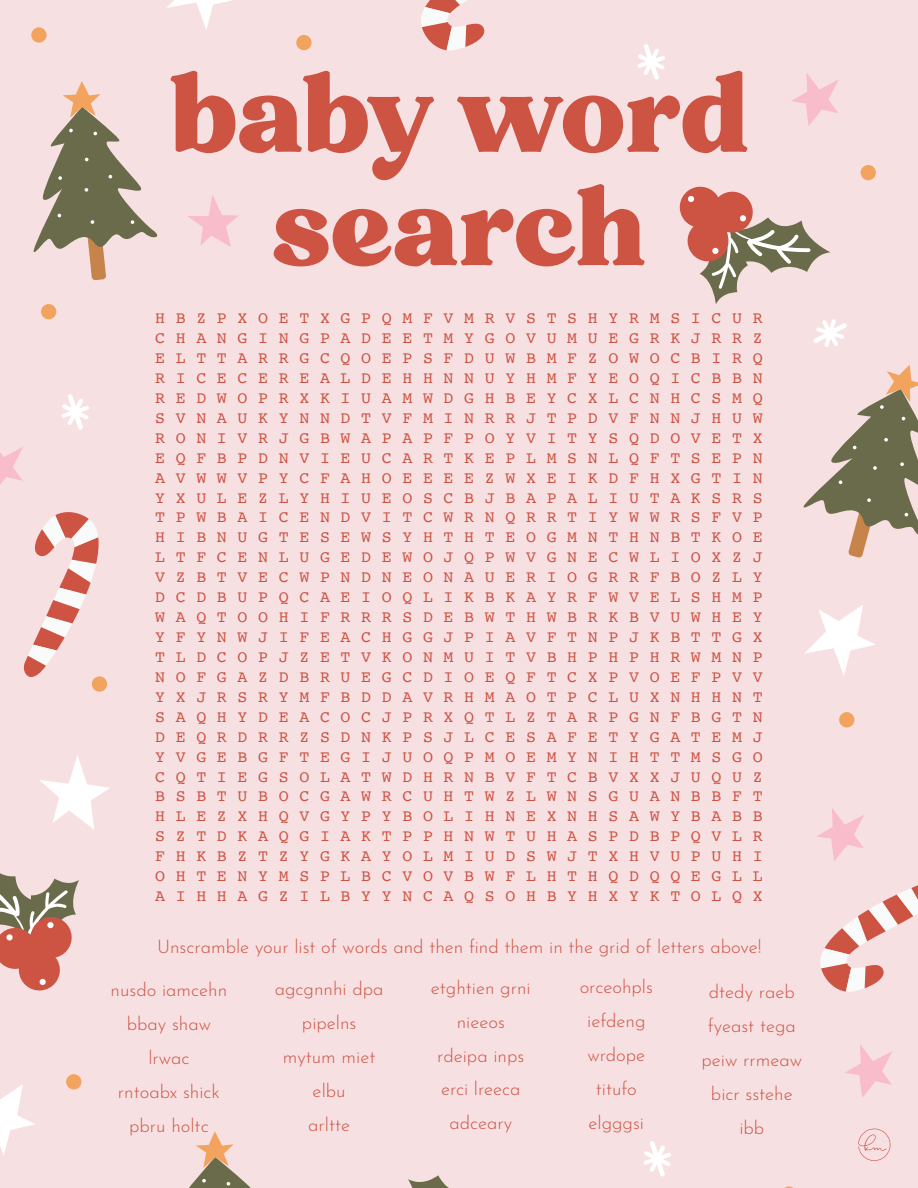
<style>
.page{position:relative;width:918px;height:1188px;background:#f7e0e2}
.page>*{position:absolute;margin:0;border:0;box-sizing:border-box;transform-origin:0 0}
.t1{font:800 135.45px/113.4px "Notulen Serif Display";color:#cd5343;text-align:center}
.t2{font:300 18.6px/34px "Josefin Sans";color:#cd5343;text-align:center}
.t3{font:16.65px/20px "Courier";color:#cd5343;text-align:justify}
</style>
<div class="page">
<svg style="left:858px;top:1128px;width:32px;height:33px"></svg>
<svg style="left:805px;top:605px;width:70px;height:70px"></svg>
<svg style="left:0;top:1084px;width:35px;height:71px"></svg>
<svg style="left:167px;top:0;width:65px;height:30px"></svg>
<svg style="left:40px;top:755px;width:70px;height:74px"></svg>
<svg style="left:188px;top:195px;width:51px;height:52px"></svg>
<svg style="left:791px;top:73px;width:48px;height:53px"></svg>
<svg style="left:817px;top:808px;width:47px;height:53px"></svg>
<svg style="left:845px;top:1044px;width:47px;height:54px"></svg>
<svg style="left:0;top:447px;width:23px;height:38px"></svg>
<svg style="left:33px;top:81px;width:125px;height:199px"></svg>
<svg style="left:803px;top:365px;width:115px;height:193px"></svg>
<svg style="left:189px;top:1132px;width:62px;height:56px"></svg>
<svg style="left:24px;top:512px;width:75px;height:165px"></svg>
<svg style="left:820px;top:885px;width:98px;height:107px"></svg>
<svg style="left:421px;top:0;width:64px;height:50px"></svg>
<svg style="left:679px;top:186px;width:152px;height:118px"></svg>
<svg style="left:0;top:873px;width:79px;height:118px"></svg>
<div style="left:39px;top:979px;width:7px;height:6px;background:#fff;border-radius:50%"></div>
<svg style="left:408px;top:1175px;width:41px;height:13px"></svg>
<svg style="left:61px;top:394px;width:28px;height:36px"></svg>
<svg style="left:813px;top:319px;width:34px;height:28px"></svg>
<svg style="left:643px;top:1141px;width:28px;height:36px"></svg>
<div style="left:839px;top:712px;width:15px;height:15px;background:#f2a45f;border-radius:50%"></div>
<svg style="left:784px;top:1186px;width:10px;height:2px"></svg>
<div style="left:92px;top:676px;width:15px;height:16px;background:#f2a45f;border-radius:50%"></div>
<div style="left:41px;top:304px;width:15px;height:15px;background:#f2a45f;border-radius:50%"></div>
<div style="left:66px;top:1074px;width:15px;height:15px;background:#f2a45f;border-radius:50%"></div>
<div style="left:296px;top:35px;width:16px;height:15px;background:#f2a45f;border-radius:50%"></div>
<div style="left:861px;top:165px;width:15px;height:15px;background:#f2a45f;border-radius:50%"></div>
<div style="left:31px;top:27px;width:16px;height:16px;background:#f2a45f;border-radius:50%"></div>
<svg style="left:637px;top:44px;width:28px;height:36px"></svg>
<h1 class="t1" style="left:169px;top:57px;width:582px">baby word search</h1>
<p class="t3" style="left:155px;top:308px;width:609px">H B Z P X O E T X G P Q M F V M R V S T S H Y R M S I C U R C H A N G I N G P A D E E T M Y G O V U M U E G R K J R R Z E L T T A R R G C Q O E P S F D U W B M F Z O W O C B I R Q R I C E C E R E A L D E H H N N U Y H M F Y E O Q I C B B N R E D W O P R X K I U A M W D G H B E Y C X L C N H C S M Q S V N A U K Y N N D T V F M I N R R J T P D V F N N J H U W R O N I V R J G B W A P A P F P O Y V I T Y S Q D O V E T X E Q F B P D N V I E U C A R T K E P L M S N L Q F T S E P N A V W W V P Y C F A H O E E E E Z W X E I K D F H X G T I N Y X U L E Z L Y H I U E O S C B J B A P A L I U T A K S R S T P W B A I C E N D V I T C W R N Q R R T I Y W W R S F V P H I B N U G T E S E W S Y H T H T E O G M N T H N B T K O E L T F C E N L U G E D E W O J Q P W V G N E C W L I O X Z J V Z B T V E C W P N D N E O N A U E R I O G R R F B O Z L Y D C D B U P Q C A E I O Q L I K B K A Y R F W V E L S H M P W A Q T O O H I F R R R S D E B W T H W B R K B V U W H E Y Y F Y N W J I F E A C H G G J P I A V F T N P J K B T T G X T L D C O P J Z E T V K O N M U I T V B H P H P H R W M N P N O F G A Z D B R U E G C D I O E Q F T C X P V O E F P V V Y X J R S R Y M F B D D A V R H M A O T P C L U X N H H N T S A Q H Y D E A C O C J P R X Q T L Z T A R P G N F B G T N D E Q R D R R Z S D N K P S J L C E S A F E T Y G A T E M J Y V G E B G F T E G I J U O Q P M O E M Y N I H T T M S G O C Q T I E G S O L A T W D H R N B V F T C B V X X J U Q U Z B S B T U B O C G A W R C U H T W Z L W N S G U A N B B F T H L E Z X H Q V G Y P Y B O L I H N E X N H S A W Y B A B B S Z T D K A Q G I A K T P P H N W T U H A S P D B P Q V L R F H K B Z T Z Y G K A Y O L M I U D S W J T X H V U P U H I O H T E N Y M S P L B C V O V B W F L H T H Q D Q Q E G L L A I H H A G Z I L B Y Y N C A Q S O H B Y H X Y K T O L Q X</p>
<p class="t2" style="left:157px;top:928px;width:606px">Unscramble your list of words and then find them in the grid of letters above!</p>
<p class="t2" style="left:111px;top:971px;width:118px">nusdo iamcehn bbay shaw lrwac<br>rntoabx shick pbru holtc</p>
<p class="t2" style="left:275px;top:970px;width:110px">agcgnnhi dpa pipelns mytum miet elbu<br>arltte</p>
<p class="t2" style="left:431px;top:968px;width:101px">etghtien grni nieeos rdeipa inps erci lreeca adceary</p>
<p class="t2" style="left:580px;top:968px;width:75px">orceohpls iefdeng wrdope titufo elgggsi</p>
<p class="t2" style="left:702px;top:973px;width:102px">dtedy raeb fyeast tega peiw rrmeaw bicr sstehe ibb</p>
</div>
